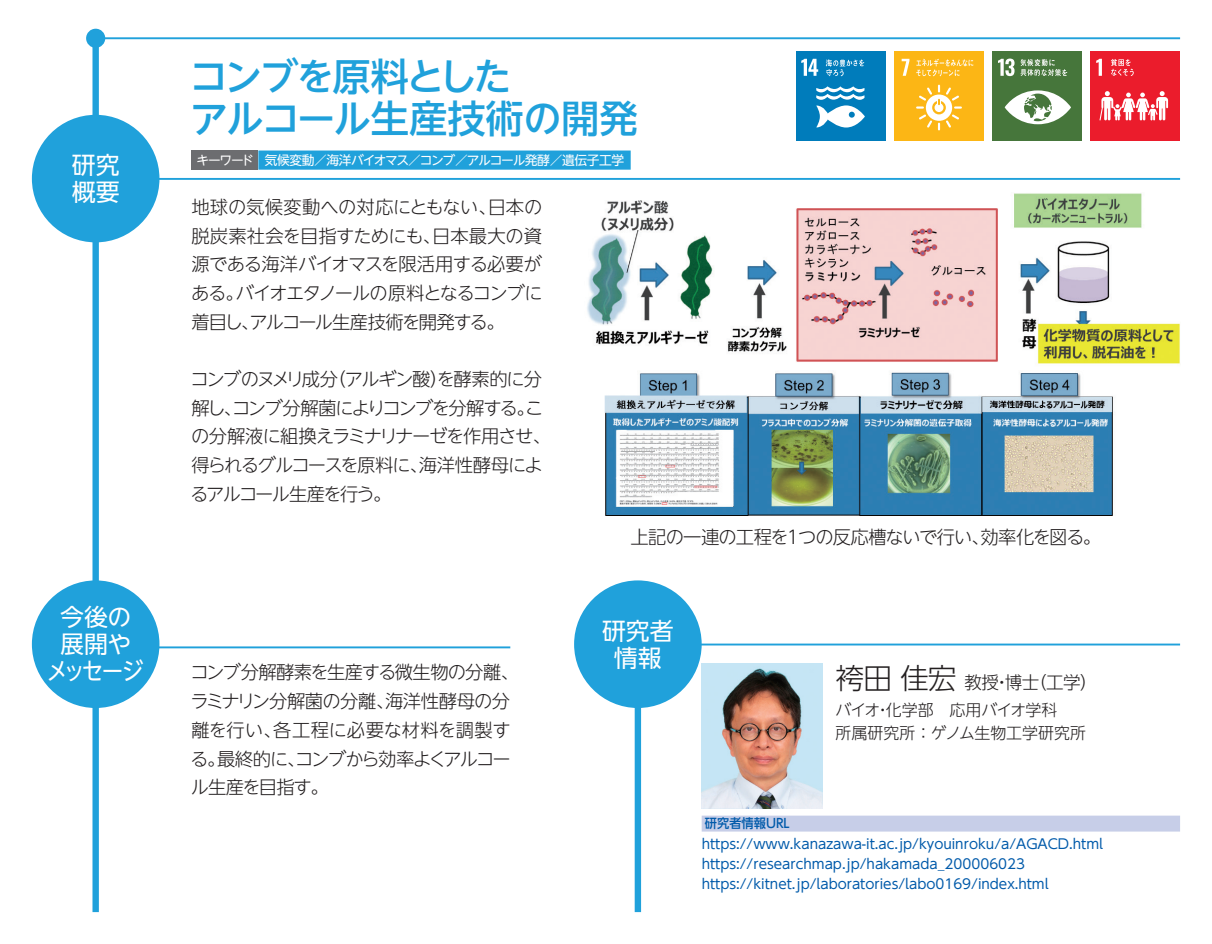
<style>
.page{position:relative;width:1212px;height:944px;background:#fff}
.page>*{position:absolute;margin:0;border:0;box-sizing:border-box;transform-origin:0 0}
.t1{font:500 38.25px/41.4px "UD Shin Go NT Pr 6 N";letter-spacing:-.055em;color:#20a1db}
.t2{font:300 28.8px "UD Shin Go NT Pr 6 N";color:#231f20}
.t3{font:23.85px/27px "UD Shin Go NT Pr 6 N";letter-spacing:-.045em;color:#fff;text-align:center}
.t4{font:23.85px/27px "UD Shin Go NT Pr 6 N";color:#fff}
.t5{font:300 18.22px/28.8px "UD Shin Go NT Pr 6 N";letter-spacing:-.05em;color:#231f20}
.t6{font:300 18.22px/28.8px "UD Shin Go NT Pr 6 N";letter-spacing:-.07em;color:#231f20}
.t7{font:300 18.22px/28.8px "UD Shin Go NT Pr 6 N";letter-spacing:-.1em;color:#231f20}
.t8{font:300 18.22px/28.8px "UD Shin Go NT Pr 6 N";letter-spacing:-.03em;color:#231f20}
.t9{font:300 18.22px/28.8px "UD Shin Go NT Pr 6 N";letter-spacing:-.025em;color:#231f20}
.t10{font:300 18.22px/28.8px "UD Shin Go NT Pr 6 N";letter-spacing:-.005em;color:#231f20}
.t11{font:300 18.22px "UD Shin Go NT Pr 6 N";letter-spacing:-.085em;color:#231f20}
.t12{font:300 18.22px "UD Shin Go NT Pr 6 N";letter-spacing:-.095em;color:#231f20}
.t13{font:300 17.55px "UD Shin Go NT Pr 6 N";letter-spacing:-.03em;color:#231f20}
.t14{font:300 15.97px/23.2px "UD Shin Go NT Pr 6 N";color:#231f20}
.t15{font:13.5px/20px "UD Shin Go NT Pr 6 N";color:#015aaa}
.t16{font:12.83px "UD Shin Go NT Pr 6 N";letter-spacing:-.045em;color:#fff}
.t17{font:500 12.83px "UD Shin Go NT Pr 6 N";color:#015aaa;scale:.96 1}
.t18{font:12.83px "UD Shin Go NT Pr 6 N";letter-spacing:-.09em;color:#fff}
</style>
<div class="page">
<div style="left:92px;top:32px;width:7px;height:880px;background:#20a1db"></div>
<hr style="left:96px;top:37px;width:1084px;height:2px;background:#20a1db">
<div style="left:86px;top:29px;width:19px;height:19px;background:#20a1db;border-radius:50%"></div>
<div style="left:635px;top:606px;width:6px;height:306px;background:#20a1db"></div>
<hr style="left:96px;top:646px;width:414px;height:2px;background:#20a1db">
<hr style="left:638px;top:644px;width:542px;height:1px;background:#20a1db">
<div style="left:35px;top:584px;width:121px;height:121px;background:#20a1db;border-radius:50%"></div>
<div style="left:32px;top:580px;width:127px;height:128px;border:6px solid #20a1db;border-radius:50%"></div>
<div style="left:577px;top:584px;width:121px;height:121px;background:#20a1db;border-radius:50%"></div>
<div style="left:574px;top:580px;width:128px;height:128px;border:6px solid #20a1db;border-radius:50%"></div>
<hr style="left:96px;top:178px;width:1084px;height:2px;background:#20a1db">
<div style="left:35px;top:118px;width:121px;height:121px;background:#20a1db;border-radius:50%"></div>
<div style="left:32px;top:115px;width:127px;height:127px;border:6px solid #20a1db;border-radius:50%"></div>
<div style="left:796px;top:51px;width:89px;height:89px;background:#007cbb"></div>
<svg style="left:801px;top:59px;width:17px;height:17px"></svg>
<svg style="left:816px;top:86px;width:49px;height:42px"></svg>
<svg style="left:826px;top:59px;width:38px;height:17px"></svg>
<div style="left:894px;top:51px;width:89px;height:89px;background:#fcb615"></div>
<svg style="left:902px;top:59px;width:7px;height:17px"></svg>
<svg style="left:916px;top:85px;width:46px;height:45px"></svg>
<svg style="left:916px;top:59px;width:57px;height:17px"></svg>
<div style="left:992px;top:51px;width:90px;height:89px;background:#46763b"></div>
<svg style="left:998px;top:59px;width:16px;height:17px"></svg>
<svg style="left:1005px;top:90px;width:66px;height:34px"></svg>
<svg style="left:1020px;top:59px;width:47px;height:17px"></svg>
<div style="left:1091px;top:51px;width:89px;height:89px;background:#eb1c2c"></div>
<svg style="left:1096px;top:59px;width:6px;height:17px"></svg>
<svg style="left:1099px;top:91px;width:69px;height:29px"></svg>
<svg style="left:1111px;top:59px;width:23px;height:17px"></svg>
<div style="left:258px;top:151px;width:373px;height:19px;background:#20a1db"></div>
<div style="left:191px;top:151px;width:67px;height:19px;background:#6c6d70"></div>
<img style="left:587px;top:193px;width:593px;height:323px">
<div style="left:702px;top:816px;width:478px;height:16px;background:#c7cee8"></div>
<img style="left:702px;top:663px;width:121px;height:146px">
<h3 class="t4" style="left:72px;top:151px;width:49px">研究概要</h3>
<h3 class="t3" style="left:46px;top:603px;width:99px">今後の展開やメッセージ</h3>
<h1 class="t1" style="left:190px;top:55px;width:450px">コンブを原料とした<br>アルコール生産技術の開発</h1>
<p class="t18" style="left:197px;top:150px;width:59px">キーワード</p>
<p class="t16" style="left:265px;top:150px;width:361px">気候変動／海洋バイオマス／コンブ／アルコール発酵／遺伝子工学</p>
<h3 class="t10" style="left:432px;top:192px;width:112px;text-indent:-241px">地球の気候変動への対応にともない、<br>日本最大の資</h3>
<h3 class="t5" style="left:488px;top:192px;width:56px">日本の</h3>
<h3 class="t5" style="left:191px;top:221px;width:251px">脱炭素社会を目指すためにも、</h3>
<h3 class="t5" style="left:191px;top:249px;width:352px">源である海洋バイオマスを限活用する必要が</h3>
<h3 class="t11" style="left:236px;top:278px;width:309px">バイオエタノールの原料となるコンブに</h3>
<h3 class="t6" style="left:191px;top:278px;width:315px">ある。<br>着目しアルコール生産技術を開発する。</h3>
<h3 class="t5" style="left:241px;top:307px;width:20px">、</h3>
<h3 class="t7" style="left:190px;top:364px;width:354px">コンブのヌメリ成分<br>解しコンブ分解菌によりコンブを分解するこ。</h3>
<h3 class="t5" style="left:328px;top:364px;width:216px">（アルギン酸を酵素的に分</h3>
<h3 class="t5" style="left:430px;top:364px;width:20px">）</h3>
<h3 class="t6" style="left:191px;top:393px;width:362px;text-indent:33px">、<br>の分解液に組換えラミナリナーゼを作用させ、得られるグルコースを原料に海洋性酵母によ</h3>
<h3 class="t5" style="left:410px;top:450px;width:20px">、</h3>
<h3 class="t12" style="left:190px;top:479px;width:203px">るアルコール生産を行う。</h3>
<h3 class="t8" style="left:385px;top:657px;width:136px;text-indent:-195px">コンブ分解酵素を生産する微生物の分離、海洋性酵母の分</h3>
<h3 class="t9" style="left:273px;top:686px;width:239px;text-indent:-83px">ラミナリン分解菌の分離、<br>各工程に必要な材料を調製す</h3>
<h3 class="t5" style="left:217px;top:715px;width:295px;text-indent:-26px">離を行い、<br>最終的にコンブから効率よくアルコー</h3>
<h3 class="t5" style="left:190px;top:744px;width:140px">る。<br>ル生産を目指す。</h3>
<h3 class="t5" style="left:287px;top:744px;width:20px">、</h3>
<h3 class="t5" style="left:630px;top:522px;width:361px">上記の一連の工程を1つの反応槽ないで行い、</h3>
<h3 class="t5" style="left:980px;top:522px;width:122px">効率化を図る。</h3>
<h3 class="t4" style="left:602px;top:616px;width:73px;text-align:center">研究者情報</h3>
<h2 class="t2" style="left:836px;top:654px;width:122px">袴田佳宏</h2>
<p class="t14" style="left:835px;top:697px;width:223px">バイオ化学部　応用バイオ学科</p>
<p class="t13" style="left:1029px;top:668px;width:70px">（工学(</p>
<p class="t13" style="left:964px;top:668px;width:76px">教授博士</p>
<p class="t13" style="left:993px;top:668px;width:19px">・</p>
<p class="t14" style="left:836px;top:697px;width:252px;text-indent:39px">・<br>所属研究所：ゲノム生物工学研究所</p>
<p class="t17" style="left:705px;top:813px;width:90px">研究者情報URL</p>
<p class="t15" style="left:702px;top:834px;width:403px">https://www.kanazawa i t- .ac.jp/kyouinroku a/ /AGACD.html https://researchmap.jp/hakamada_200006023 https://kitnet.jp/laboratories/labo0169/index.html</p>
</div>
